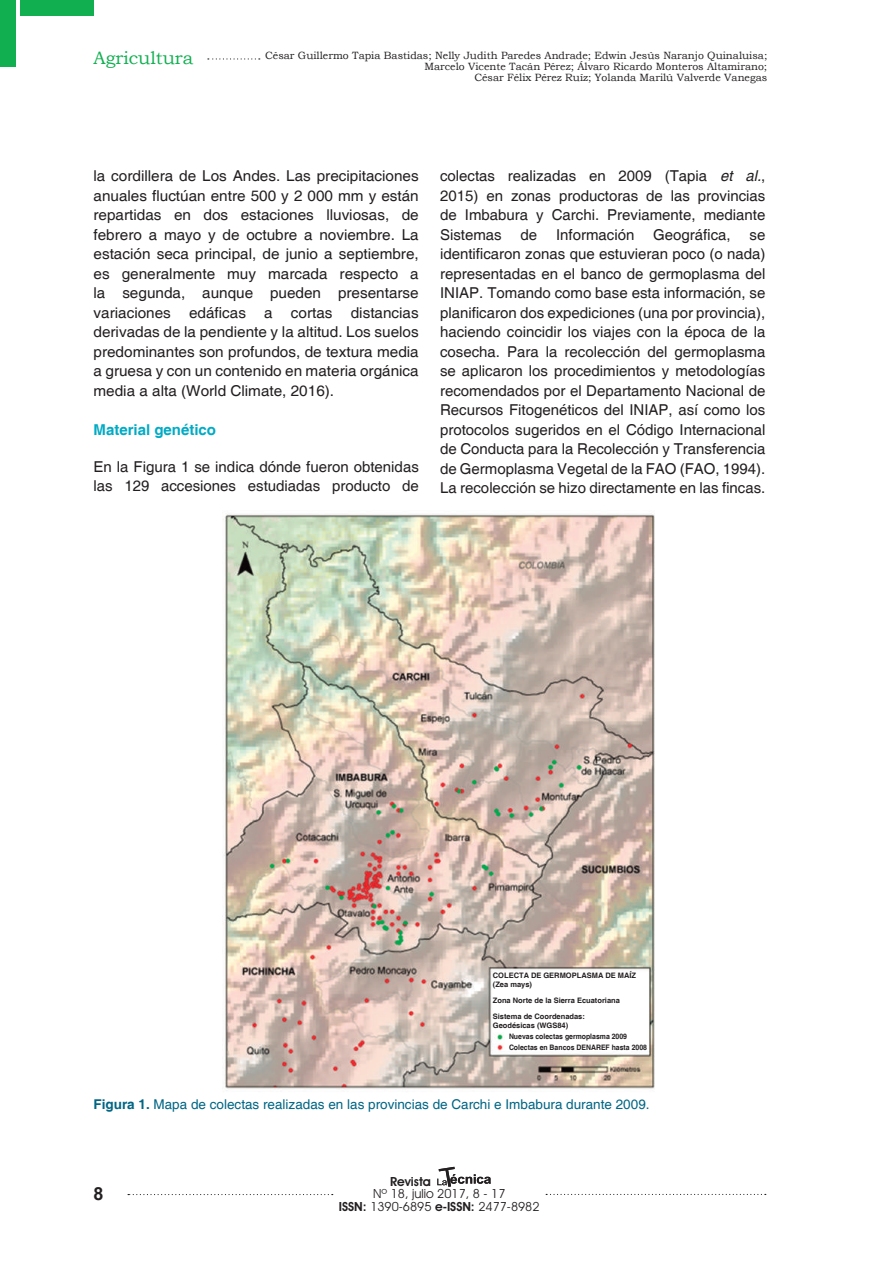
<style>
.page{position:relative;width:893px;height:1263px;background:#fff}
.page>*{position:absolute;margin:0;border:0;box-sizing:border-box;transform-origin:0 0}
.t1{font:18px "Bookman Old Style";color:#11af50}
.t2{font:700 18px "Arial";color:#231f20}
.t3{font:15px/19.5px "Helvetica";color:#231f20;text-align:justify}
.t4{font:700 15px "Helvetica";color:#00abc5}
.t5{font:13.5px "Helvetica";color:#016584}
.t6{font:12.6px/12.1px "Avant Garde IT Cby BT";color:#231f20;text-align:center}
.t7{font:600 12.6px "Avant Garde IT Cby BT";color:#231f20}
.t8{font:10.5px/11.2px "Bookman Old Style";color:#231f20;text-align:right}
.t9{font:700 7.5px/9px "Helvetica";color:#231f20}
.t10{font:700 7.5px "Helvetica";color:#231f20;scale:.92 1}
.s1{font-style:italic}
.s2{font-weight:700}
.s3{font-weight:600}
</style>
<div class="page">
<div style="left:20px;top:0;width:74px;height:16px;background:#11af50"></div>
<div style="left:0;top:0;width:16px;height:67px;background:#11af50"></div>
<svg style="left:208px;top:58px;width:52px;height:2px"></svg>
<svg style="left:437px;top:1167px;width:54px;height:20px"></svg>
<svg style="left:128px;top:1194px;width:205px;height:1px"></svg>
<svg style="left:546px;top:1194px;width:220px;height:1px"></svg>
<img style="left:224px;top:514px;width:431px;height:577px">
<p class="t1" style="left:94px;top:46px;width:101px">Agricultura</p>
<p class="t8" style="left:265px;top:49px;width:504px">César Guillermo Tapia Bastidas; Nelly Judith Paredes Andrade; Edwin Jesús Naranjo Quinaluisa;<br>Marcelo Vicente Tacán Pérez; Álvaro Ricardo Monteros Altamirano;<br>César Félix Pérez Ruíz; Yolanda Marilú Valverde Vanegas</p>
<p class="t3" style="left:94px;top:167px;width:327px">la cordillera de Los Andes. Las precipitaciones anuales fluctúan entre 500 y 2 000 mm y están repartidas en dos estaciones lluviosas, de febrero a mayo y de octubre a noviembre. La estación seca principal, de junio a septiembre, es generalmente muy marcada respecto a la segunda, aunque pueden presentarse variaciones edáficas a cortas distancias derivadas de la pendiente y la altitud. Los suelos predominantes son profundos, de textura media a gruesa y con un contenido en materia orgánica media a alta (World Climate, 2016).</p>
<p class="t4" style="left:94px;top:421px;width:124px">Material genético</p>
<p class="t3" style="left:94px;top:457px;width:327px">En la Figura 1 se indica dónde fueron obtenidas las 129 accesiones estudiadas producto de</p>
<p class="t3" style="left:440px;top:167px;width:327px">colectas realizadas en 2009 (Tapia <span class="s1">et al.</span>, 2015) en zonas productoras de las provincias de Imbabura y Carchi. Previamente, mediante Sistemas</p>
<p class="t3" style="left:521px;top:225px;width:18px">de</p>
<p class="t3" style="left:556px;top:225px;width:80px">Información</p>
<p class="t3" style="left:653px;top:225px;width:79px">Geográfica,</p>
<p class="t3" style="left:440px;top:225px;width:327px;text-indent:309px">se identificaron zonas que estuvieran poco (o nada) representadas en el banco de germoplasma del INIAP. Tomando como base esta información, se planificaron dos expediciones (una por provincia), haciendo coincidir los viajes con la época de la cosecha. Para la recolección del germoplasma se aplicaron los procedimientos y metodologías recomendados por el Departamento Nacional de Recursos Fitogenéticos del INIAP, así como los protocolos sugeridos en el Código Internacional de Conducta para la Recolección y Transferencia de Germoplasma Vegetal de la FAO (FAO, 1994).<br>La recolección se hizo directamente en las fincas.</p>
<p class="t9" style="left:493px;top:971px;width:145px">COLECTA DE GERMOPLASMA DE MAÍZ (Zea mays)</p>
<p class="t9" style="left:493px;top:992px;width:129px;line-height:15.9px">Zona Norte de la Sierra Ecuatoriana<br>Sistema de Coordenadas:</p>
<p class="t9" style="left:509px;top:1019px;width:120px;line-height:11.6px;text-indent:-16px">Geodésicas (WGS84)<br>Nuevas colectas germoplasma 2009</p>
<p class="t10" style="left:509px;top:1042px;width:152px">Colectas en Bancos DENAREF hasta 2008</p>
<p class="t5" style="left:94px;top:1096px;width:557px"><span class="s2">Figura 1.</span> Mapa de colectas realizadas en las provincias de Carchi e Imbabura durante 2009.</p>
<p class="t2" style="left:94px;top:1181px;width:12px">8</p>
<p class="t7" style="left:390px;top:1174px;width:42px">Revista</p>
<p class="t6" style="left:339px;top:1188px;width:202px">Nº 18, julio 2017, 8 - 17<br><span class="s3">ISSN:</span> 1390-6895 <span class="s3">e-ISSN:</span> 2477-8982</p>
</div>
